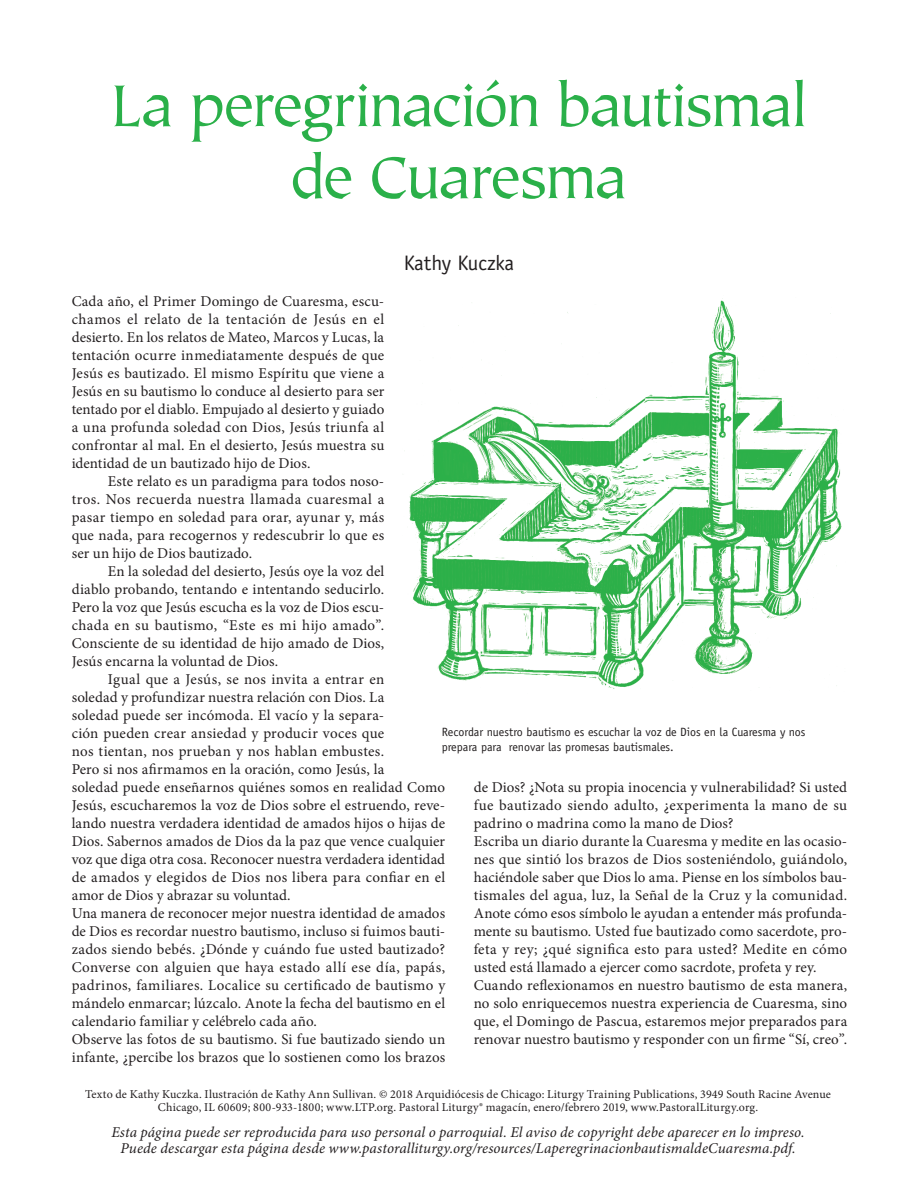
<style>
.page{position:relative;width:918px;height:1188px;background:#fff}
.page>*{position:absolute;margin:0;border:0;box-sizing:border-box;transform-origin:0 0}
.sect1__reproducible{font:66px "Tiepolo Std";letter-spacing:-.05em;color:#2ab049}
.author__reproducibl{font:21px "Officina Sans Std";letter-spacing:-.02em;color:#231f20}
.para_SP{font:15px/18px "Minion Pro";letter-spacing:.005em;color:#231f20;text-align:justify}
.para__indented_SPA{font:15px/18px "Minion Pro";letter-spacing:.01em;color:#231f20;text-align:justify}
.reproducible_informa{font:italic 15px/16.5px "Minion Pro";letter-spacing:.005em;color:#231f20;text-align:center}
.copyright__reproduc{font:12px/13.5px "Minion Pro";letter-spacing:.015em;color:#231f20;text-align:center}
.caption{font:12px/15px "Officina Sans Std";color:#231f20}
</style>
<div class="page">
<img style="left:404px;top:298px;width:438px;height:391px">
<p class="sect1__reproducible" style="left:110px;top:70px;width:699px">La peregrinación bautismal</p>
<p class="sect1__reproducible" style="left:290px;top:142px;width:340px">de Cuaresma</p>
<p class="author__reproducibl" style="left:404px;top:251px;width:112px">Kathy Kuczka</p>
<p class="para_SP" style="left:72px;top:292px;width:314px">Cada año, el Primer Domingo de Cuaresma, escu&shy;chamos el relato de la tentación de Jesús en el desierto. En los relatos de Mateo, Marcos y Lucas, la tentación ocurre inmediatamente después de que Jesús es bautizado. El mismo Espíritu que viene a Jesús en su bautismo lo conduce al desierto para ser tentado por el diablo. Empujado al desierto y guiado a una profunda soledad con Dios, Jesús triunfa al confrontar al mal. En el desierto, Jesús muestra su identidad de un bautizado hijo de Dios.</p>
<p class="para__indented_SPA" style="left:72px;top:472px;width:314px;text-indent:36px">Este relato es un paradigma para todos noso&shy;tros. Nos recuerda nuestra llamada cuaresmal a pasar tiempo en soledad para orar, ayunar y, más que nada, para recogernos y redescubrir lo que es ser un hijo de Dios bautizado.</p>
<p class="para__indented_SPA" style="left:72px;top:562px;width:314px;text-indent:36px">En la soledad del desierto, Jesús oye la voz del diablo probando, tentando e intentando seducirlo.<br>Pero la voz que Jesús escucha es la voz de Dios escu&shy;chada en su bautismo, “Este es mi hijo amado”.<br>Consciente de su identidad de hijo amado de Dios, Jesús encarna la voluntad de Dios.</p>
<p class="para__indented_SPA" style="left:72px;top:670px;width:375px;text-align:left;text-indent:36px">Igual que a Jesús, se nos invita a entrar en<br>soledad y profundizar nuestra relación con Dios. La<br>soledad puede ser incómoda. El vacío y la separa-<br>ción pueden crear ansiedad y producir voces que<br>nos tientan, nos prueban y nos hablan embustes.<br>Pero si nos afirmamos en la oración, como Jesús, la<br>soledad puede enseñarnos quiénes somos en realidad Como Jesús, escucharemos la voz de Dios sobre el estruendo, reve&shy;lando nuestra verdadera identidad de amados hijos o hijas de Dios. Sabernos amados de Dios da la paz que vence cualquier voz que diga otra cosa. Reconocer nuestra verdadera identidad de amados y elegidos de Dios nos libera para confiar en el amor de Dios y abrazar su voluntad.</p>
<p class="para_SP" style="left:72px;top:904px;width:375px">Una manera de reconocer mejor nuestra identidad de amados de Dios es recordar nuestro bautismo, incluso si fuimos bauti&shy;zados siendo bebés. ¿Dónde y cuándo fue usted bautizado?<br>Converse con alguien que haya estado allí ese día, papás, padrinos, familiares. Localice su certificado de bautismo y mándelo enmarcar; lúzcalo. Anote la fecha del bautismo en el calendario familiar y celébrelo cada año.</p>
<p class="para_SP" style="left:72px;top:1030px;width:375px">Observe las fotos de su bautismo. Si fue bautizado siendo un infante, ¿percibe los brazos que lo sostienen como los brazos</p>
<p class="caption" style="left:442px;top:725px;width:365px">Recordar nuestro bautismo es escuchar la voz de Dios en la Cuaresma y nos prepara para renovar las promesas bautismales.</p>
<p class="para_SP" style="left:474px;top:778px;width:375px">de Dios? ¿Nota su propia inocencia y vulnerabilidad? Si usted fue bautizado siendo adulto, ¿experimenta la mano de su padrino o madrina como la mano de Dios?</p>
<p class="para_SP" style="left:474px;top:832px;width:375px">Escriba un diario durante la Cuaresma y medite en las ocasio&shy;nes que sintió los brazos de Dios sosteniéndolo, guiándolo, haciéndole saber que Dios lo ama. Piense en los símbolos bau&shy;tismales del agua, luz, la Señal de la Cruz y la comunidad.<br>Anote cómo esos símbolo le ayudan a entender más profunda&shy;mente su bautismo. Usted fue bautizado como sacerdote, pro&shy;feta y rey; ¿qué significa esto para usted? Medite en cómo usted está llamado a ejercer como sacrdote, profeta y rey.</p>
<p class="para_SP" style="left:474px;top:976px;width:375px">Cuando reflexionamos en nuestro bautismo de esta manera, no solo enriquecemos nuestra experiencia de Cuaresma, sino que, el Domingo de Pascua, estaremos mejor preparados para renovar nuestro bautismo y responder con un firme “Sí, creo”.</p>
<p class="copyright__reproduc" style="left:85px;top:1087px;width:748px">Texto de Kathy Kuczka. Ilustración de Kathy Ann Sullivan. © 2018 Arquidiócesis de Chicago: Liturgy Training Publications, 3949 South Racine Avenue<br>Chicago, IL 60609; 800-933-1800; www.LTP.org. Pastoral Liturgy® magacín, enero/febrero 2019, www.PastoralLiturgy.org.</p>
<p class="reproducible_informa" style="left:111px;top:1124px;width:695px">Esta página puede ser reproducida para uso personal o parroquial. El aviso de copyright debe aparecer en lo impreso.<br>Puede descargar esta página desde www.pastoralliturgy.org/resources/LaperegrinacionbautismaldeCuaresma.pdf.</p>
</div>
